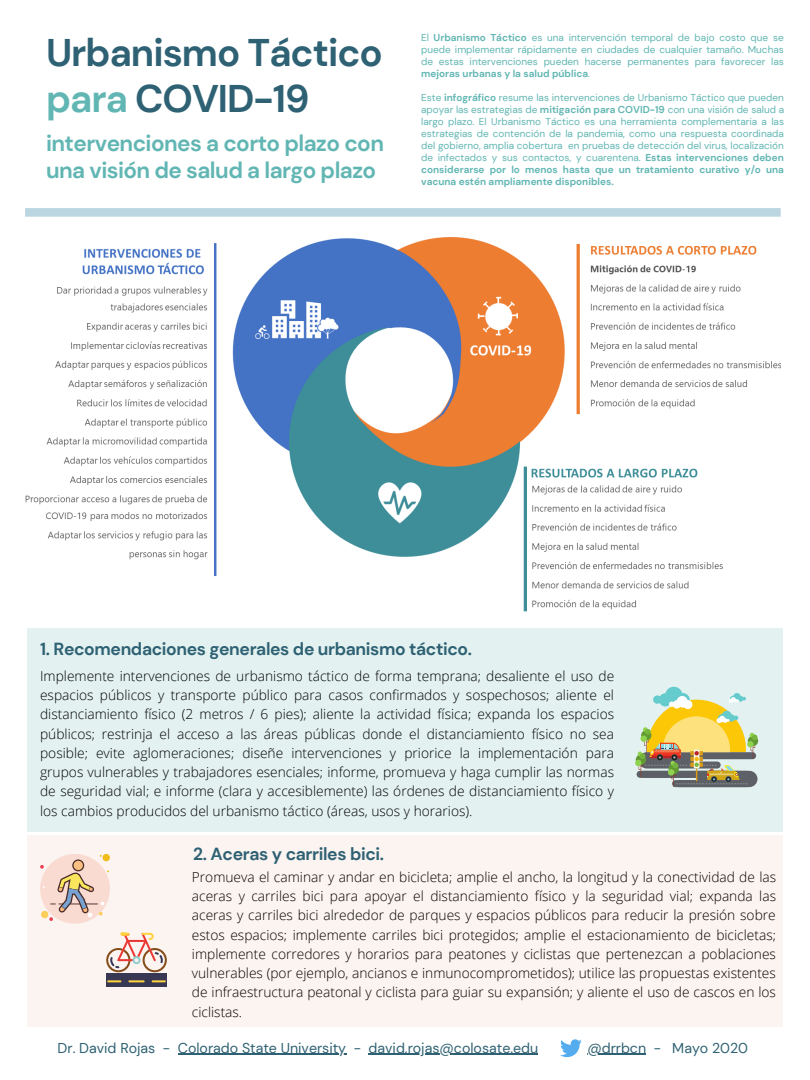
<style>
.page{position:relative;width:810px;height:1080px;background:#fff}
.page>*{position:absolute;margin:0;border:0;box-sizing:border-box;transform-origin:0 0}
.t1{font:700 38.5px/46.2px "DM Sans";letter-spacing:-.025em;color:#2e6173}
.t2{font:700 22.5px/26.9px "DM Sans";letter-spacing:-.025em;color:#61b6b3}
.t3{font:700 17.5px "DM Sans";letter-spacing:-.02em;color:#2e6173}
.t4{font:14.25px "DM Sans";color:#2e6173}
.t5{font:300 13.75px/19.2px "Open Sans";color:#000;text-align:justify}
.t6{font:10px/11.9px "DM Sans";color:#61b6b3;text-align:justify}
.s1{color:#61b6b3}
.s2{font-weight:700}
</style>
<div class="page">
<div style="left:27px;top:836px;width:755px;height:191px;background:#fcf4f1"></div>
<div style="left:27px;top:628px;width:756px;height:204px;background:#e3f2f1"></div>
<div style="left:635px;top:760px;width:7px;height:6px;background:#8ed250;border-radius:50%"></div>
<svg style="left:637px;top:687px;width:121px;height:100px"></svg>
<div style="left:106px;top:973px;width:61px;height:13px;background:#383855"></div>
<svg style="left:107px;top:980px;width:14px;height:2px"></svg>
<svg style="left:128px;top:980px;width:17px;height:2px"></svg>
<svg style="left:152px;top:980px;width:14px;height:2px"></svg>
<svg style="left:106px;top:932px;width:61px;height:40px"></svg>
<svg style="left:40px;top:854px;width:70px;height:70px"></svg>
<svg style="left:560px;top:1039px;width:22px;height:18px"></svg>
<svg style="left:25px;top:208px;width:756px;height:9px;background:#bed7e2"></svg>
<img style="left:25px;top:237px;width:755px;height:375px">
<hr style="left:178px;top:1053px;width:168px;height:2px;background:#2e6173">
<hr style="left:369px;top:1053px;width:169px;height:2px;background:#2e6173">
<hr style="left:587px;top:1053px;width:59px;height:2px;background:#2e6173">
<h1 class="t1" style="left:46px;top:30px;width:338px">Urbanismo Táctico <span class="s1">para</span> COVID-19</h1>
<h2 class="t2" style="left:46px;top:130px;width:339px">intervenciones a corto plazo con una visión de salud a largo plazo</h2>
<p class="t6" style="left:421px;top:32px;width:364px">El <span class="s2">Urbanismo Táctico</span> es una intervención temporal de bajo costo que se puede implementar rápidamente en ciudades de cualquier tamaño. Muchas de estas intervenciones pueden hacerse permanentes para favorecer las <span class="s2">mejoras urbanas y la salud pública</span>.</p>
<p class="t6" style="left:421px;top:92px;width:364px">Este <span class="s2">infográfico</span> resume las intervenciones de Urbanismo Táctico que pueden apoyar las estrategias de <span class="s2">mitigación para COVID-19</span> con una visión de salud a largo plazo. El Urbanismo Táctico es una herramienta complementaria a las estrategias de contención de la pandemia, como una respuesta coordinada del gobierno, amplia cobertura en pruebas de detección del virus, localización de infectados y sus contactos, y cuarentena. <span class="s2">Estas intervenciones deben considerarse por lo menos hasta que un tratamiento curativo y/o una vacuna estén ampliamente disponibles.</span></p>
<p class="t3" style="left:40px;top:637px;width:433px">1. Recomendaciones generales de urbanismo táctico.</p>
<p class="t5" style="left:40px;top:666px;width:576px">Implemente intervenciones de urbanismo táctico de forma temprana; desaliente el uso de espacios públicos y transporte público para casos confirmados y sospechosos; aliente el distanciamiento físico (2 metros / 6 pies); aliente la actividad física; expanda los espacios públicos; restrinja el acceso a las áreas públicas donde el distanciamiento físico no sea posible; evite aglomeraciones; diseñe intervenciones y priorice la implementación para grupos vulnerables y trabajadores esenciales; informe, promueva y haga cumplir las normas de seguridad vial; e informe (clara y accesiblemente) las órdenes de distanciamiento físico y los cambios producidos del urbanismo táctico (áreas, usos y horarios).</p>
<p class="t3" style="left:193px;top:843px;width:192px">2. Aceras y carriles bici.</p>
<p class="t5" style="left:192px;top:867px;width:586px">Promueva el caminar y andar en bicicleta; amplie el ancho, la longitud y la conectividad de las aceras y carriles bici para apoyar el distanciamiento físico y la seguridad vial; expanda las aceras y carriles bici alrededor de parques y espacios públicos para reducir la presión sobre estos espacios; implemente carriles bici protegidos; amplie el estacionamiento de bicicletas; implemente corredores y horarios para peatones y ciclistas que pertenezcan a poblaciones vulnerables (por ejemplo, ancianos e inmunocomprometidos); utilice las propuestas existentes de infraestructura peatonal y ciclista para guiar su expansión; y aliente el uso de cascos en los ciclistas.</p>
<p class="t4" style="left:58px;top:1038px;width:482px">Dr. David Rojas - Colorado State University - david.rojas@colosate.edu</p>
<p class="t4" style="left:587px;top:1038px;width:162px">@drrbcn - Mayo 2020</p>
</div>
